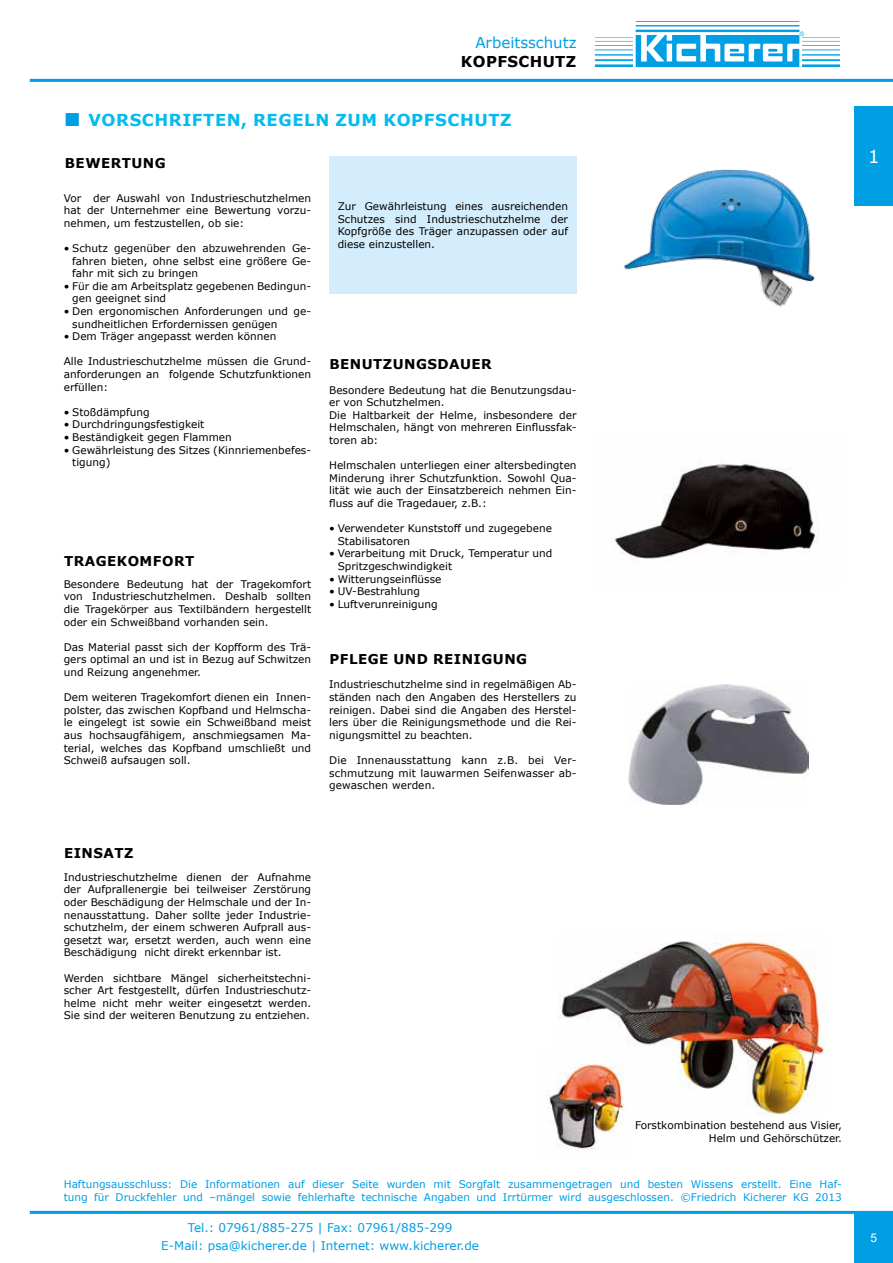
<style>
.page{position:relative;width:893px;height:1263px;background:#fff}
.page>*{position:absolute;margin:0;border:0;box-sizing:border-box;transform-origin:0 0}
.t1{font:18px "Verdana";color:#fff}
.t2{font:700 16.5px "Verdana";letter-spacing:.035em;color:#04bbee}
.t3{font:15px "Verdana";color:#009ee3}
.t4{font:700 15px "Verdana";letter-spacing:.025em;color:#000}
.t5{font:700 13.5px "Verdana";letter-spacing:.035em;color:#000}
.t6{font:12px/18px "Verdana";color:#009ee3;text-align:center}
.t7{font:12px "Arial";color:#fff}
.t8{font:10.5px/12.6px "Verdana";color:#000;text-align:justify}
.t9{font:10.5px/12.6px "Verdana";color:#009ee3}
.s1{font-family:"Times New Roman";font-weight:400;font-size:28.5px;color:#009ee3}
</style>
<div class="page">
<hr style="left:30px;top:79px;width:863px;height:3px;background:#009ee3">
<div style="left:854px;top:1211px;width:39px;height:52px;background:#009ee3"></div>
<svg style="left:595px;top:21px;width:245px;height:46px"></svg>
<div style="left:855px;top:106px;width:38px;height:99px;background:#009ee3"></div>
<hr style="left:30px;top:1211px;width:863px;height:3px;background:#009ee3">
<div style="left:329px;top:156px;width:248px;height:137px;background:#d4edfc"></div>
<img style="left:558px;top:933px;width:269px;height:183px">
<img style="left:547px;top:1046px;width:85px;height:104px">
<img style="left:623px;top:169px;width:192px;height:138px">
<img style="left:628px;top:684px;width:180px;height:121px">
<img style="left:611px;top:460px;width:208px;height:101px">
<h3 class="t3" style="left:475px;top:32px;width:103px">Arbeitsschutz</h3>
<h3 class="t4" style="left:461px;top:51px;width:117px">KOPFSCHUTZ</h3>
<h2 class="t2" style="left:64px;top:108px;width:449px"><span class="s1">■</span> VORSCHRIFTEN, REGELN ZUM KOPFSCHUTZ</h2>
<p class="t5" style="left:65px;top:154px;width:102px">BEWERTUNG</p>
<p class="t8" style="left:64px;top:191px;width:249px">Vor der Auswahl von Industrieschutzhelmen hat der Unternehmer eine Bewertung vorzu&shy;nehmen, um festzustellen, ob sie:</p>
<p class="t8" style="left:72px;top:242px;width:240px;text-indent:-9px">• Schutz gegenüber den abzuwehrenden Ge&shy;fahren bieten, ohne selbst eine größere Ge&shy;fahr mit sich zu bringen</p>
<p class="t8" style="left:72px;top:279px;width:240px;text-indent:-9px">• Für die am Arbeitsplatz gegebenen Bedingun&shy;gen geeignet sind</p>
<p class="t8" style="left:72px;top:305px;width:240px;text-indent:-9px">• Den ergonomischen Anforderungen und ge&shy;sundheitlichen Erfordernissen genügen</p>
<p class="t8" style="left:64px;top:330px;width:214px">• Dem Träger angepasst werden können</p>
<p class="t8" style="left:64px;top:355px;width:249px">Alle Industrieschutzhelme müssen die Grund&shy;anforderungen an folgende Schutzfunktionen erfüllen:</p>
<p class="t8" style="left:64px;top:405px;width:87px">• Stoßdämpfung</p>
<p class="t8" style="left:64px;top:418px;width:142px">• Durchdringungsfestigkeit</p>
<p class="t8" style="left:64px;top:431px;width:170px">• Beständigkeit gegen Flammen</p>
<p class="t8" style="left:72px;top:443px;width:240px;text-indent:-9px">• Gewährleistung des Sitzes (Kinnriemenbefes&shy;tigung)</p>
<p class="t5" style="left:64px;top:552px;width:132px">TRAGEKOMFORT</p>
<p class="t8" style="left:64px;top:577px;width:249px">Besondere Bedeutung hat der Tragekomfort von Industrieschutzhelmen. Deshalb sollten die Tragekörper aus Textilbändern hergestellt oder ein Schweißband vorhanden sein.</p>
<p class="t8" style="left:64px;top:640px;width:249px">Das Material passt sich der Kopfform des Trä&shy;gers optimal an und ist in Bezug auf Schwitzen und Reizung angenehmer.</p>
<p class="t8" style="left:64px;top:691px;width:249px">Dem weiteren Tragekomfort dienen ein Innen&shy;polster, das zwischen Kopfband und Helmscha&shy;le eingelegt ist sowie ein Schweißband meist aus hochsaugfähigem, anschmiegsamen Ma&shy;terial, welches das Kopfband umschließt und Schweiß aufsaugen soll.</p>
<p class="t8" style="left:338px;top:200px;width:232px">Zur Gewährleistung eines ausreichenden Schutzes sind Industrieschutzhelme der Kopfgröße des Träger anzupassen oder auf diese einzustellen.</p>
<p class="t5" style="left:329px;top:354px;width:164px">BENUTZUNGSDAUER</p>
<p class="t8" style="left:329px;top:383px;width:249px;text-align:left">Besondere Bedeutung hat die Benutzungsdau&shy;er von Schutzhelmen.<br>Die Haltbarkeit der Helme, insbesondere der Helmschalen, hängt von mehreren Einflussfak&shy;toren ab:</p>
<p class="t8" style="left:329px;top:459px;width:249px">Helmschalen unterliegen einer altersbedingten Minderung ihrer Schutzfunktion. Sowohl Qua&shy;lität wie auch der Einsatzbereich nehmen Ein&shy;fluss auf die Tragedauer, z.B.:</p>
<p class="t8" style="left:338px;top:522px;width:216px;text-indent:-9px">• Verwendeter Kunststoff und zugegebene<br>Stabilisatoren</p>
<p class="t8" style="left:338px;top:547px;width:216px;text-indent:-9px">• Verarbeitung mit Druck, Temperatur und<br>Spritzgeschwindigkeit</p>
<p class="t8" style="left:329px;top:572px;width:114px">• Witterungseinflüsse</p>
<p class="t8" style="left:329px;top:585px;width:92px">• UV-Bestrahlung</p>
<p class="t8" style="left:329px;top:597px;width:110px">• Luftverunreinigung</p>
<p class="t5" style="left:329px;top:649px;width:199px">PFLEGE UND REINIGUNG</p>
<p class="t8" style="left:329px;top:678px;width:249px">Industrieschutzhelme sind in regelmäßigen Ab&shy;ständen nach den Angaben des Herstellers zu reinigen. Dabei sind die Angaben des Herstel&shy;lers über die Reinigungsmethode und die Rei&shy;nigungsmittel zu beachten.</p>
<p class="t8" style="left:329px;top:754px;width:249px">Die Innenausstattung kann z.B. bei Ver&shy;schmutzung mit lauwarmen Seifenwasser ab&shy;gewaschen werden.</p>
<p class="t5" style="left:64px;top:844px;width:71px">EINSATZ</p>
<p class="t8" style="left:64px;top:870px;width:249px">Industrieschutzhelme dienen der Aufnahme der Aufprallenergie bei teilweiser Zerstörung oder Beschädigung der Helmschale und der In&shy;nenausstattung. Daher sollte jeder Industrie&shy;schutzhelm, der einem schweren Aufprall aus&shy;gesetzt war, ersetzt werden, auch wenn eine Beschädigung nicht direkt erkennbar ist.</p>
<p class="t8" style="left:64px;top:971px;width:249px">Werden sichtbare Mängel sicherheitstechni&shy;scher Art festgestellt, dürfen Industrieschutz&shy;helme nicht mehr weiter eingesetzt werden.<br>Sie sind der weiteren Benutzung zu entziehen.</p>
<h1 class="t1" style="left:868px;top:144px;width:13px">1</h1>
<p class="t8" style="left:635px;top:1119px;width:209px;text-align:right">Forstkombination bestehend aus Visier,<br>Helm und Gehörschützer.</p>
<p class="t9" style="left:64px;top:1178px;width:780px">Haftungsausschluss: Die Informationen auf dieser Seite wurden mit Sorgfalt zusammengetragen und besten Wissens erstellt. Eine Haf&shy;tung für Druckfehler und –mängel sowie fehlerhafte technische Angaben und Irrtürmer wird ausgeschlossen. ©Friedrich Kicherer KG 2013</p>
<p class="t6" style="left:161px;top:1219px;width:319px">Tel.: 07961/885-275 | Fax: 07961/885-299<br>E-Mail: psa@kicherer.de | Internet: www.kicherer.de</p>
<p class="t7" style="left:870px;top:1230px;width:8px">5</p>
</div>
